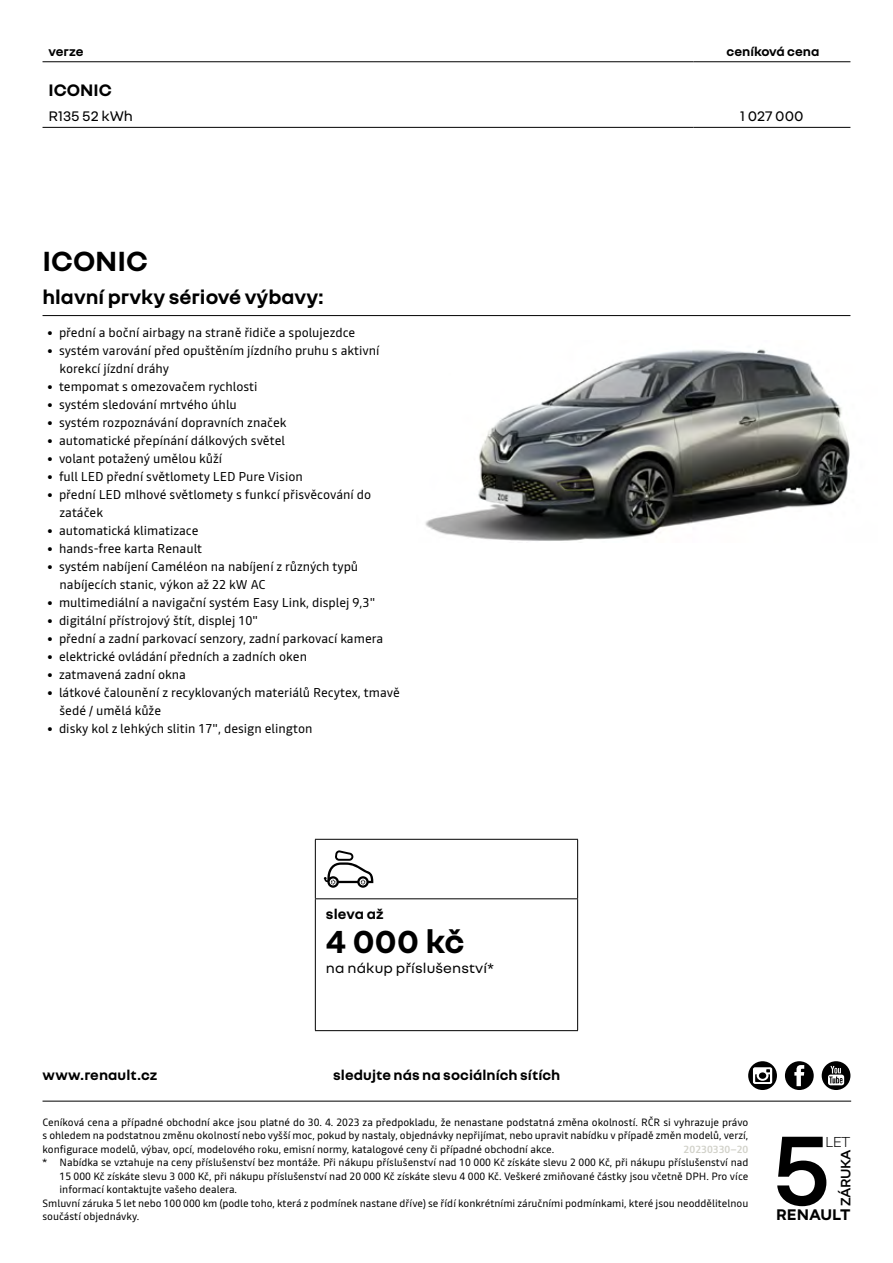
<style>
.page{position:relative;width:893px;height:1263px;background:#fff}
.page>*{position:absolute;margin:0;border:0;box-sizing:border-box;transform-origin:0 0}
.t1{font:700 34.5px "Nouvel R";color:#000}
.t2{font:700 30px "Nouvel R";color:#000}
.t3{font:700 21px "Nouvel R";color:#000}
.t4{font:700 18px "Nouvel R";color:#000}
.t5{font:700 16.65px "Nouvel R";color:#000}
.t6{font:300 15.75px "Nouvel R";color:#000}
.t7{font:700 15px "Nouvel R";letter-spacing:.005em;color:#000}
.t8{font:15px "Nouvel R";letter-spacing:.01em;color:#000}
.t9{font:600 14.85px "Nouvel R";letter-spacing:-.03em;color:#000}
.t10{font:700 13.5px "Nouvel R";color:#000}
.t11{font:12.75px/18px "Read";color:#000}
.t12{font:10.5px/13.5px "Read";color:#000;text-align:justify}
.t13{font:500 10.5px "Read";color:#d2d2ca}
.s1{font-family:"Renault Life";font-size:13.5px}
</style>
<div class="page">
<hr style="left:43px;top:1101px;width:808px;height:1px;background:#000">
<div style="left:822px;top:1061px;width:28px;height:29px;background:#000;border-radius:50%"></div>
<svg style="left:828px;top:1066px;width:16px;height:19px"></svg>
<div style="left:785px;top:1061px;width:29px;height:29px;background:#000;border-radius:50%"></div>
<svg style="left:794px;top:1065px;width:10px;height:21px"></svg>
<hr style="left:43px;top:127px;width:650px;height:1px;background:#000">
<hr style="left:693px;top:127px;width:157px;height:1px;background:#000">
<hr style="left:43px;top:61px;width:650px;height:1px;background:#000">
<hr style="left:693px;top:61px;width:157px;height:1px;background:#000">
<svg style="left:316px;top:878px;width:261px;height:22px"></svg>
<hr style="left:315px;top:839px;width:263px;height:1px;background:#000">
<hr style="left:315px;top:840px;width:1px;height:58px;background:#000">
<hr style="left:577px;top:840px;width:1px;height:58px;background:#000">
<hr style="left:315px;top:898px;width:263px;height:1px;background:#000">
<hr style="left:315px;top:899px;width:1px;height:131px;background:#000">
<hr style="left:577px;top:899px;width:1px;height:131px;background:#000">
<hr style="left:315px;top:1030px;width:263px;height:1px;background:#000">
<svg style="left:324px;top:850px;width:49px;height:38px"></svg>
<svg style="left:777px;top:1137px;width:49px;height:69px"></svg>
<svg style="left:748px;top:1061px;width:29px;height:29px"></svg>
<svg style="left:753px;top:1067px;width:19px;height:17px"></svg>
<img style="left:425px;top:349px;width:425px;height:192px">
<hr style="left:43px;top:315px;width:807px;height:1px;background:#000">
<p class="t10" style="left:49px;top:43px;width:37px">verze</p>
<p class="t10" style="left:727px;top:43px;width:94px">ceníková cena</p>
<h3 class="t4" style="left:49px;top:79px;width:65px">ICONIC</h3>
<p class="t8" style="left:49px;top:107px;width:86px">R135 52 kWh</p>
<p class="t8" style="left:740px;top:107px;width:65px">1 027 000</p>
<h2 class="t2" style="left:43px;top:242px;width:107px">ICONIC</h2>
<h3 class="t3" style="left:43px;top:284px;width:283px">hlavní prvky sériové výbavy:</h3>
<p class="t11" style="left:47px;top:323px;width:310px"><span class="s1">•</span> přední a boční airbagy na straně řidiče a spolujezdce</p>
<p class="t11" style="left:60px;top:341px;width:321px;text-indent:-13px"><span class="s1">•</span> systém varování před opuštěním jízdního pruhu s aktivní korekcí jízdní dráhy</p>
<p class="t11" style="left:47px;top:377px;width:212px"><span class="s1">•</span> tempomat s omezovačem rychlosti</p>
<p class="t11" style="left:47px;top:395px;width:192px"><span class="s1">•</span> systém sledování mrtvého úhlu</p>
<p class="t11" style="left:47px;top:413px;width:241px"><span class="s1">•</span> systém rozpoznávání dopravních značek</p>
<p class="t11" style="left:47px;top:431px;width:240px"><span class="s1">•</span> automatické přepínání dálkových světel</p>
<p class="t11" style="left:47px;top:449px;width:177px"><span class="s1">•</span> volant potažený umělou kůží</p>
<p class="t11" style="left:47px;top:467px;width:258px"><span class="s1">•</span> full LED přední světlomety LED Pure Vision</p>
<p class="t11" style="left:60px;top:485px;width:313px;text-indent:-13px"><span class="s1">•</span> přední LED mlhové světlomety s funkcí přisvěcování do zatáček</p>
<p class="t11" style="left:47px;top:521px;width:153px"><span class="s1">•</span> automatická klimatizace</p>
<p class="t11" style="left:47px;top:539px;width:157px"><span class="s1">•</span> hands-free karta Renault</p>
<p class="t11" style="left:60px;top:557px;width:300px;text-indent:-13px"><span class="s1">•</span> systém nabíjení Caméléon na nabíjení z různých typů nabíjecích stanic, výkon až 22 kW AC</p>
<p class="t11" style="left:47px;top:593px;width:330px"><span class="s1">•</span> multimediální a navigační systém Easy Link, displej 9,3"</p>
<p class="t11" style="left:47px;top:611px;width:213px"><span class="s1">•</span> digitální přístrojový štít, displej 10"</p>
<p class="t11" style="left:47px;top:629px;width:338px"><span class="s1">•</span> přední a zadní parkovací senzory, zadní parkovací kamera</p>
<p class="t11" style="left:47px;top:647px;width:262px"><span class="s1">•</span> elektrické ovládání předních a zadních oken</p>
<p class="t11" style="left:47px;top:665px;width:141px"><span class="s1">•</span> zatmavená zadní okna</p>
<p class="t11" style="left:60px;top:683px;width:342px;text-indent:-13px"><span class="s1">•</span> látkové čalounění z recyklovaných materiálů Recytex, tmavě šedé / umělá kůže</p>
<p class="t11" style="left:47px;top:719px;width:267px"><span class="s1">•</span> disky kol z lehkých slitin 17", design elington</p>
<p class="t7" style="left:326px;top:905px;width:59px">sleva až</p>
<h1 class="t1" style="left:326px;top:920px;width:140px">4 000 kč</h1>
<p class="t8" style="left:326px;top:958px;width:169px">na nákup příslušenství*</p>
<p class="t7" style="left:43px;top:1065px;width:116px">www.renault.cz</p>
<p class="t7" style="left:333px;top:1065px;width:229px">sledujte nás na sociálních sítích</p>
<p class="t12" style="left:43px;top:1115px;width:707px">Ceníková cena a případné obchodní akce jsou platné do 30. 4. 2023 za předpokladu, že nenastane podstatná změna okolností. RČR si vyhrazuje právo s ohledem na podstatnou změnu okolností nebo vyšší moc, pokud by nastaly, objednávky nepřijímat, nebo upravit nabídku v případě změn modelů, verzí, konfigurace modelů, výbav, opcí, modelového roku, emisní normy, katalogové ceny či případné obchodní akce.</p>
<p class="t13" style="left:684px;top:1142px;width:66px">20230330–20</p>
<p class="t12" style="left:43px;top:1156px;width:707px">* Nabídka se vztahuje na ceny příslušenství bez montáže. Při nákupu příslušenství nad 10 000 Kč získáte slevu 2 000 Kč, při nákupu příslušenství nad</p>
<p class="t12" style="left:60px;top:1169px;width:690px">15 000 Kč získáte slevu 3 000 Kč, při nákupu příslušenství nad 20 000 Kč získáte slevu 4 000 Kč. Veškeré zmiňované částky jsou včetně DPH. Pro více</p>
<p class="t12" style="left:60px;top:1183px;width:179px">informací kontaktujte vašeho dealera.</p>
<p class="t12" style="left:43px;top:1196px;width:707px">Smluvní záruka 5 let nebo 100 000 km (podle toho, která z podmínek nastane dříve) se řídí konkrétními záručními podmínkami, které jsou neoddělitelnou</p>
<p class="t12" style="left:43px;top:1210px;width:98px">součástí objednávky.</p>
<p class="t6" style="left:825px;top:1131px;width:27px">let</p>
<p class="t9" style="left:836px;top:1206px;width:59px;rotate:-90deg">Záruka</p>
<h3 class="t5" style="left:776px;top:1204px;width:76px">Renault</h3>
</div>
